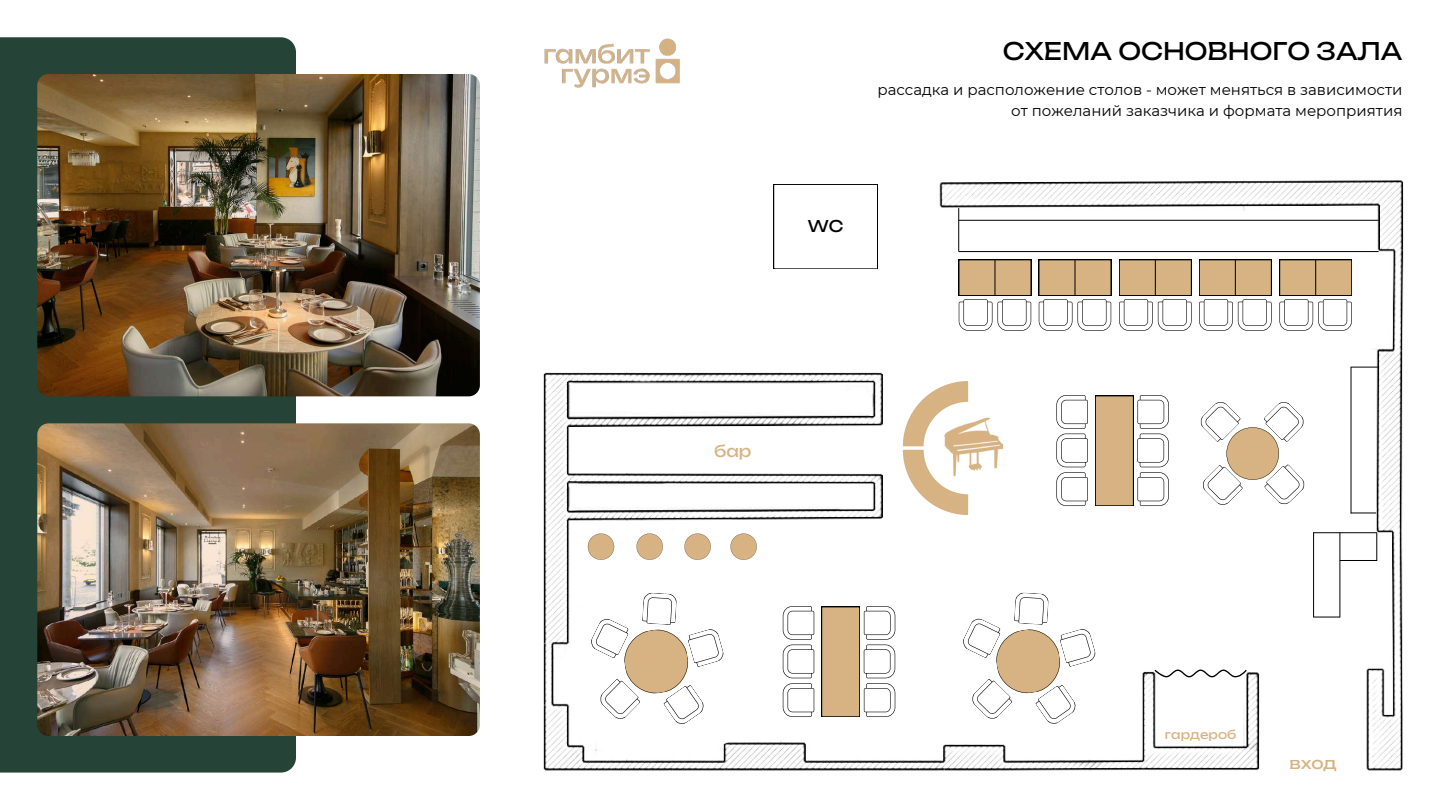
<style>
.page{position:relative;width:1440px;height:810px;background:#fff}
.page>*{position:absolute;margin:0;border:0;box-sizing:border-box;transform-origin:0 0}
.t1{font:24px "Unbounded";color:#000}
.t2{font:16px "Unbounded";color:#d7b383}
.t3{font:16px "Unbounded";color:#000}
.t4{font:15px/21px "Montserrat";color:#000;text-align:right}
.t5{font:12px "Unbounded";color:#d7b383}
</style>
<div class="page">
<img style="left:543px;top:180px;width:861px;height:591px">
<hr style="left:958px;top:208px;width:1px;height:44px;background:#000">
<hr style="left:959px;top:220px;width:420px;height:1px;background:#000">
<hr style="left:959px;top:251px;width:420px;height:1px;background:#000">
<svg style="left:1279px;top:260px;width:73px;height:71px"></svg>
<svg style="left:1197px;top:398px;width:111px;height:111px"></svg>
<svg style="left:889px;top:368px;width:90px;height:161px"></svg>
<svg style="left:731px;top:534px;width:26px;height:26px"></svg>
<svg style="left:685px;top:534px;width:26px;height:26px"></svg>
<svg style="left:637px;top:534px;width:26px;height:26px"></svg>
<svg style="left:588px;top:534px;width:26px;height:26px"></svg>
<svg style="left:821px;top:606px;width:74px;height:111px"></svg>
<svg style="left:783px;top:606px;width:31px;height:111px"></svg>
<svg style="left:588px;top:592px;width:138px;height:136px"></svg>
<svg style="left:1352px;top:367px;width:27px;height:1px"></svg>
<hr style="left:1351px;top:367px;width:1px;height:146px;background:#000">
<svg style="left:1351px;top:513px;width:25px;height:1px"></svg>
<hr style="left:1313px;top:532px;width:64px;height:1px;background:#000">
<hr style="left:1313px;top:532px;width:1px;height:85px;background:#000">
<svg style="left:1314px;top:617px;width:26px;height:1px"></svg>
<hr style="left:1340px;top:532px;width:1px;height:85px;background:#000">
<hr style="left:1340px;top:560px;width:37px;height:1px;background:#000">
<svg style="left:1376px;top:533px;width:1px;height:27px"></svg>
<svg style="left:1155px;top:670px;width:92px;height:8px"></svg>
<svg style="left:773px;top:184px;width:105px;height:85px"></svg>
<div style="left:0;top:37px;width:296px;height:736px;background:#254337"></div>
<img style="left:544px;top:38px;width:136px;height:50px">
<img style="left:37px;top:74px;width:443px;height:322px;border-radius:11px">
<img style="left:37px;top:423px;width:443px;height:313px;border-radius:11px">
<img style="left:943px;top:416px;width:61px;height:61px">
<svg style="left:1199px;top:260px;width:73px;height:71px"></svg>
<svg style="left:1119px;top:260px;width:73px;height:71px"></svg>
<svg style="left:1039px;top:260px;width:72px;height:71px"></svg>
<svg style="left:959px;top:260px;width:72px;height:71px"></svg>
<svg style="left:960px;top:592px;width:138px;height:136px"></svg>
<svg style="left:1095px;top:395px;width:74px;height:111px"></svg>
<svg style="left:1056px;top:395px;width:32px;height:111px"></svg>
<h1 class="t1" style="left:1003px;top:37px;width:401px">СХЕМА ОСНОВНОГО ЗАЛА</h1>
<p class="t4" style="left:877px;top:79px;width:527px">рассадка и расположение столов - может меняться в зависимости от пожеланий заказчика и формата мероприятия</p>
<p class="t3" style="left:808px;top:216px;width:37px">WC</p>
<p class="t2" style="left:714px;top:441px;width:39px">бар</p>
<p class="t5" style="left:1165px;top:727px;width:73px">гардероб</p>
<p class="t2" style="left:1290px;top:753px;width:49px">вход</p>
</div>
